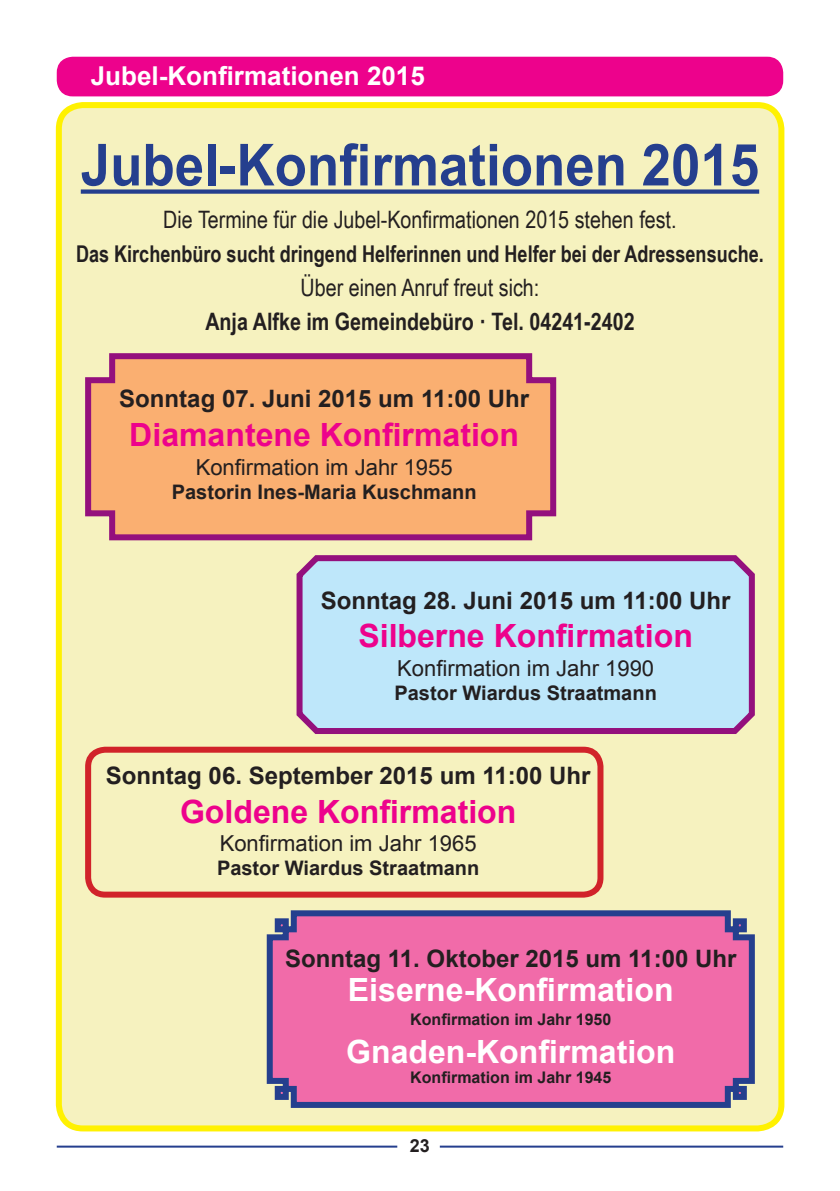
<style>
.page{position:relative;width:840px;height:1191px;background:#fff}
.page>*{position:absolute;margin:0;border:0;box-sizing:border-box;transform-origin:0 0}
.t1{font:700 58px "Arial Narrow";color:#253f8e;scale:1.11 1}
.t2{font:700 32px "Arial";color:#ed028c}
.t3{font:700 32px "Arial";color:#fff}
.t4{font:700 26px "Arial";color:#fff}
.t5{font:700 24px "Arial";color:#231f20}
.t6{font:24px "Arial Narrow";color:#231f20}
.t7{font:700 24px "Arial Narrow";color:#231f20}
.t8{font:700 23.2px "Arial Narrow";color:#231f20;scale:.95 1}
.t9{font:22px "Arial";color:#231f20}
.t10{font:700 20px "Arial";color:#231f20}
.t11{font:700 18px "Arial";color:#231f20}
.t12{font:700 16px "Arial";color:#231f20}
</style>
<div class="page">
<hr style="left:57px;top:1145px;width:340px;height:2px;background:#253f8e">
<hr style="left:439px;top:1145px;width:343px;height:2px;background:#253f8e">
<div style="left:59px;top:105px;width:722px;height:1023px;background:#f6f2bf;border-radius:24px"></div>
<div style="left:56px;top:102px;width:728px;height:1029px;border:6px solid #fff101;border-radius:24px"></div>
<svg style="left:266px;top:910px;width:489px;height:198px;background:#de69a7"></svg>
<svg style="left:85px;top:353px;width:472px;height:188px;background:#f0a374"></svg>
<svg style="left:296px;top:555px;width:459px;height:179px;background:#bbd4ee"></svg>
<div style="left:85px;top:746px;width:518px;height:151px;border:6px solid #d1232a;border-radius:17px"></div>
<div style="left:57px;top:57px;width:725px;height:39px;background:#ed028c;border-radius:16px"></div>
<div style="left:81px;top:189px;width:677px;height:5px;background:#253f8e"></div>
<p class="t4" style="left:91px;top:58px;width:335px">Jubel-Konfirmationen 2015</p>
<p class="t1" style="left:81px;top:121px;width:612px">Jubel-Konfirmationen 2015</p>
<p class="t6" style="left:163px;top:202px;width:514px">Die Termine für die Jubel-Konfirmationen 2015 stehen fest.</p>
<p class="t8" style="left:76px;top:236px;width:725px">Das Kirchenbüro sucht dringend Helferinnen und Helfer bei der Adressensuche.</p>
<p class="t6" style="left:300px;top:270px;width:240px">Über einen Anruf freut sich:</p>
<p class="t7" style="left:205px;top:304px;width:430px">Anja Alfke im Gemeindebüro · Tel. 04241-2402</p>
<p class="t5" style="left:119px;top:383px;width:411px">Sonntag 07. Juni 2015 um 11:00 Uhr</p>
<p class="t2" style="left:129px;top:413px;width:391px">Diamantene Konfirmation</p>
<p class="t9" style="left:195px;top:452px;width:258px">Konfirmation im Jahr 1955</p>
<p class="t10" style="left:172px;top:478px;width:306px">Pastorin Ines-Maria Kuschmann</p>
<p class="t5" style="left:320px;top:584px;width:411px">Sonntag 28. Juni 2015 um 11:00 Uhr</p>
<p class="t2" style="left:358px;top:614px;width:336px">Silberne Konfirmation</p>
<p class="t9" style="left:397px;top:654px;width:258px">Konfirmation im Jahr 1990</p>
<p class="t10" style="left:394px;top:679px;width:264px">Pastor Wiardus Straatmann</p>
<p class="t5" style="left:106px;top:759px;width:486px">Sonntag 06. September 2015 um 11:00 Uhr</p>
<p class="t2" style="left:180px;top:790px;width:338px">Goldene Konfirmation</p>
<p class="t9" style="left:219px;top:829px;width:258px">Konfirmation im Jahr 1965</p>
<p class="t10" style="left:217px;top:855px;width:264px">Pastor Wiardus Straatmann</p>
<p class="t5" style="left:285px;top:942px;width:452px">Sonntag 11. Oktober 2015 um 11:00 Uhr</p>
<p class="t3" style="left:348px;top:968px;width:327px">Eiserne-Konfirmation</p>
<p class="t12" style="left:410px;top:1008px;width:202px">Konfirmation im Jahr 1950</p>
<p class="t3" style="left:346px;top:1030px;width:330px">Gnaden-Konfirmation</p>
<p class="t12" style="left:410px;top:1066px;width:202px">Konfirmation im Jahr 1945</p>
<p class="t11" style="left:410px;top:1133px;width:22px">23</p>
</div>
